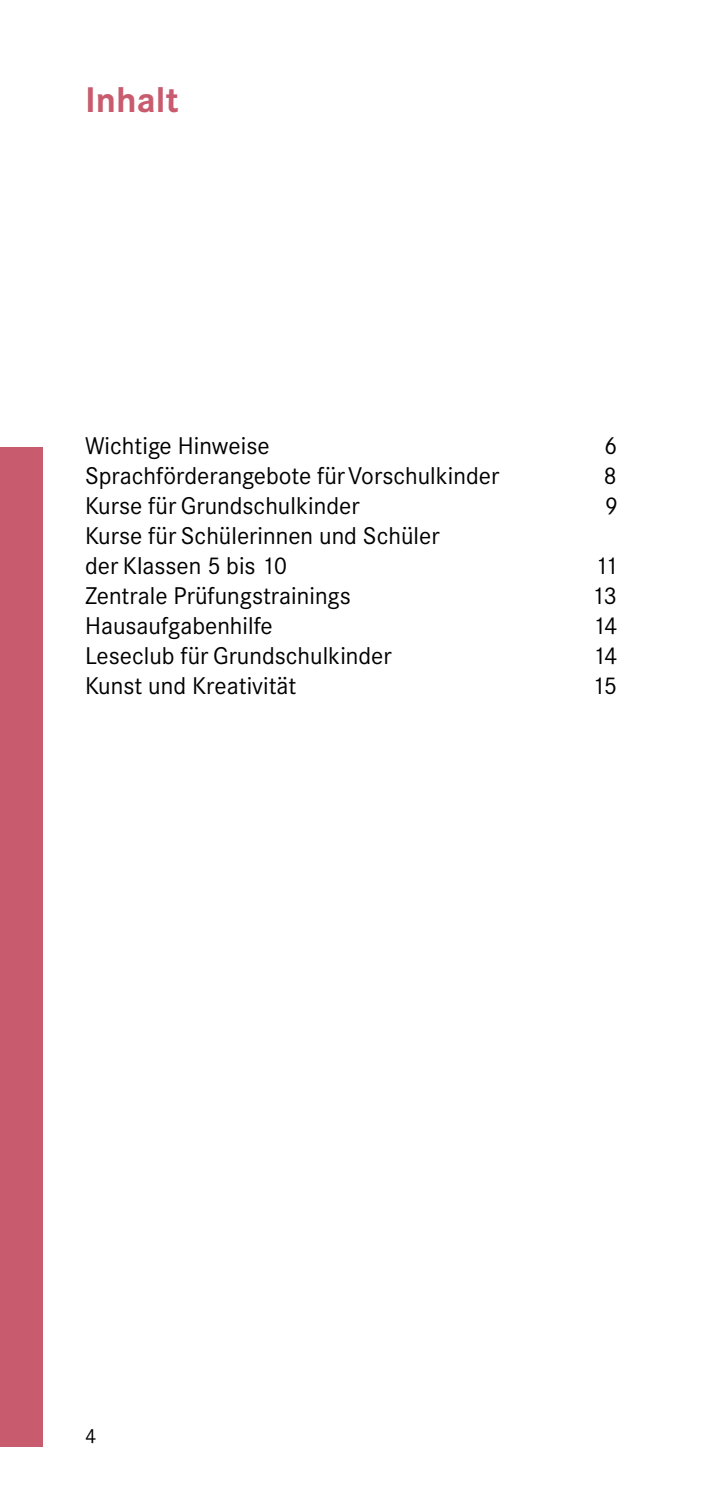
<style>
.page{position:relative;width:709px;height:1489px;background:#fff}
.page>*{position:absolute;margin:0;border:0;box-sizing:border-box;transform-origin:0 0}
.t1{font:700 35px "Corporate SBQ";color:#c85c6e}
.t2{font:23.75px/30px "Corporate SBQ";color:#000}
.t3{font:20px "Corporate SBQ";color:#000}
</style>
<div class="page">
<div style="left:0;top:446px;width:43px;height:1000px;background:#c85c6e"></div>
<h1 class="t1" style="left:85px;top:78px;width:95px">Inhalt</h1>
<p class="t2" style="left:85px;top:431px;width:186px">Wichtige Hinweise</p>
<p class="t2" style="left:604px;top:431px;width:15px">6</p>
<p class="t2" style="left:85px;top:461px;width:416px">Sprachförderangebote für Vorschulkinder</p>
<p class="t2" style="left:603px;top:461px;width:15px">8</p>
<p class="t2" style="left:85px;top:491px;width:276px">Kurse für Grundschulkinder</p>
<p class="t2" style="left:605px;top:491px;width:15px">9</p>
<p class="t2" style="left:85px;top:521px;width:356px">Kurse für Schülerinnen und Schüler der Klassen 5 bis 10</p>
<p class="t2" style="left:595px;top:551px;width:25px">11</p>
<p class="t2" style="left:85px;top:581px;width:267px">Zentrale Prüfungstrainings</p>
<p class="t2" style="left:591px;top:581px;width:27px">13</p>
<p class="t2" style="left:85px;top:611px;width:189px">Hausaufgabenhilfe</p>
<p class="t2" style="left:592px;top:611px;width:27px">14</p>
<p class="t2" style="left:85px;top:641px;width:308px">Leseclub für Grundschulkinder</p>
<p class="t2" style="left:592px;top:641px;width:27px">14</p>
<p class="t2" style="left:85px;top:671px;width:213px">Kunst und Kreativität</p>
<p class="t2" style="left:592px;top:671px;width:27px">15</p>
<p class="t3" style="left:85px;top:1424px;width:13px">4</p>
</div>
